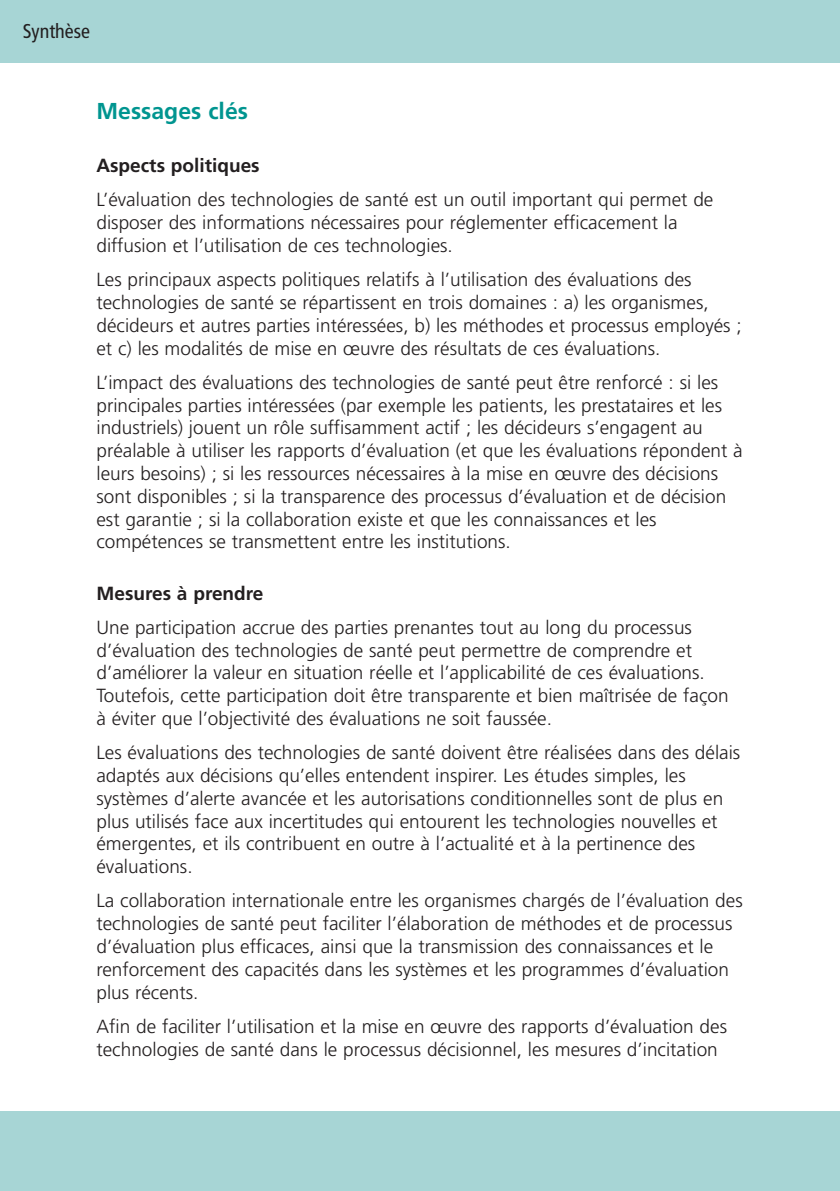
<style>
.page{position:relative;width:840px;height:1191px;background:#fff}
.page>*{position:absolute;margin:0;border:0;box-sizing:border-box;transform-origin:0 0}
.t1{font:700 23px "Frutiger";color:#009590}
.t2{font:condensed 20px "Frutiger";color:#231f20}
.t3{font:300 19px/22.8px "Frutiger";color:#231f20}
.t4{font:700 19px "Frutiger";color:#231f20}
</style>
<div class="page">
<div style="left:0;top:0;width:839px;height:62px;background:#a7d5d5"></div>
<div style="left:0;top:1111px;width:839px;height:80px;background:#a7d5d5"></div>
<p class="t2" style="left:23px;top:23px;width:69px">Synthèse</p>
<p class="t1" style="left:96px;top:102px;width:153px">Messages clés</p>
<p class="t4" style="left:96px;top:158px;width:165px">Aspects politiques</p>
<p class="t3" style="left:96px;top:190px;width:618px">L’évaluation des technologies de santé est un outil important qui permet de disposer des informations nécessaires pour réglementer efficacement la diffusion et l’utilisation de ces technologies.</p>
<p class="t3" style="left:96px;top:270px;width:646px">Les principaux aspects politiques relatifs à l’utilisation des évaluations des technologies de santé se répartissent en trois domaines : a) les organismes, décideurs et autres parties intéressées, b) les méthodes et processus employés ; et c) les modalités de mise en œuvre des résultats de ces évaluations.</p>
<p class="t3" style="left:96px;top:372px;width:647px">L’impact des évaluations des technologies de santé peut être renforcé : si les principales parties intéressées (par exemple les patients, les prestataires et les industriels) jouent un rôle suffisamment actif ; les décideurs s’engagent au préalable à utiliser les rapports d’évaluation (et que les évaluations répondent à leurs besoins) ; si les ressources nécessaires à la mise en œuvre des décisions sont disponibles ; si la transparence des processus d’évaluation et de décision est garantie ; si la collaboration existe et que les connaissances et les compétences se transmettent entre les institutions.</p>
<p class="t4" style="left:96px;top:585px;width:168px">Mesures à prendre</p>
<p class="t3" style="left:96px;top:617px;width:633px">Une participation accrue des parties prenantes tout au long du processus d’évaluation des technologies de santé peut permettre de comprendre et d’améliorer la valeur en situation réelle et l’applicabilité de ces évaluations.<br>Toutefois, cette participation doit être transparente et bien maîtrisée de façon à éviter que l’objectivité des évaluations ne soit faussée.</p>
<p class="t3" style="left:96px;top:742px;width:645px">Les évaluations des technologies de santé doivent être réalisées dans des délais adaptés aux décisions qu’elles entendent inspirer. Les études simples, les systèmes d’alerte avancée et les autorisations conditionnelles sont de plus en plus utilisés face aux incertitudes qui entourent les technologies nouvelles et émergentes, et ils contribuent en outre à l’actualité et à la pertinence des évaluations.</p>
<p class="t3" style="left:96px;top:890px;width:647px">La collaboration internationale entre les organismes chargés de l’évaluation des technologies de santé peut faciliter l’élaboration de méthodes et de processus d’évaluation plus efficaces, ainsi que la transmission des connaissances et le renforcement des capacités dans les systèmes et les programmes d’évaluation plus récents.</p>
<p class="t3" style="left:96px;top:1016px;width:631px">Afin de faciliter l’utilisation et la mise en œuvre des rapports d’évaluation des technologies de santé dans le processus décisionnel, les mesures d’incitation</p>
</div>
